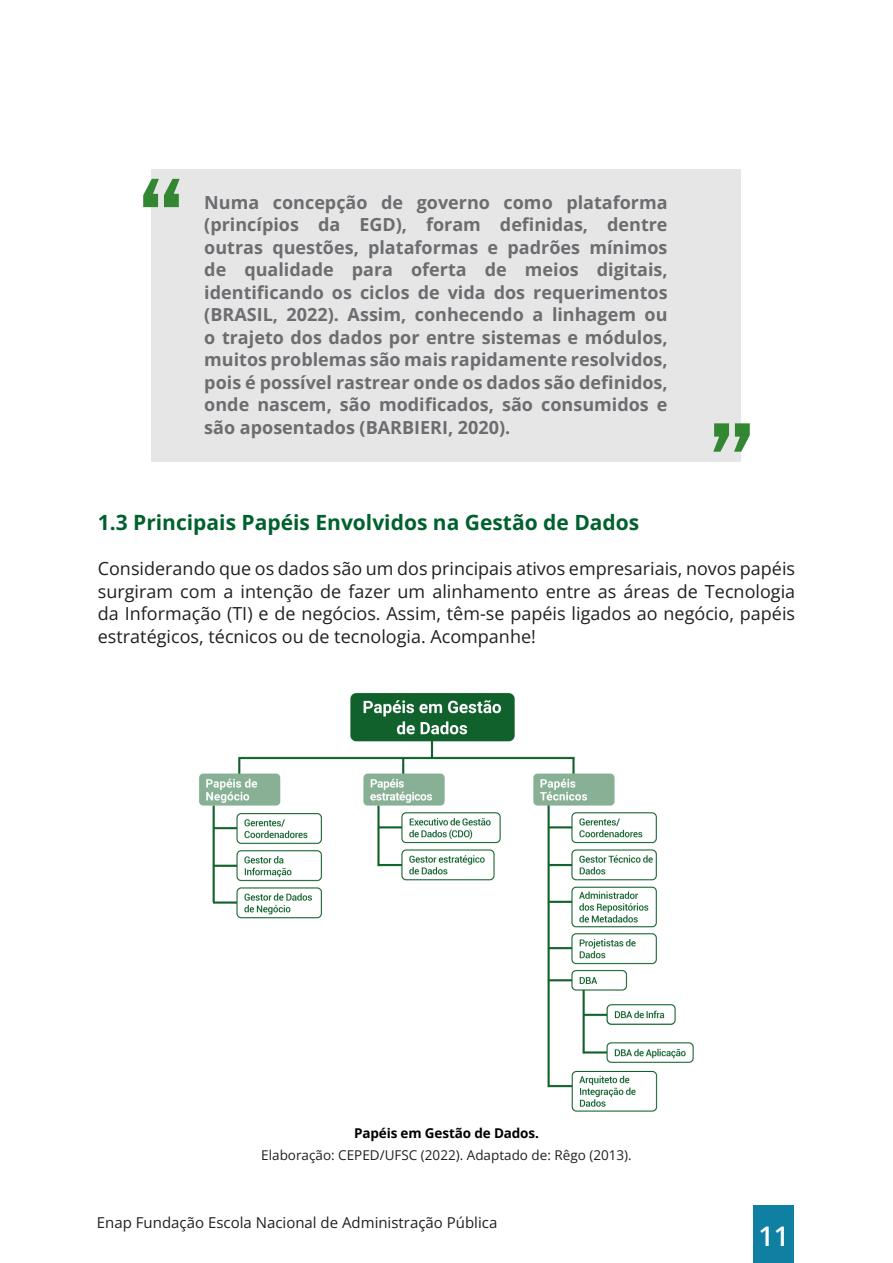
<style>
.page{position:relative;width:893px;height:1263px;background:#fff}
.page>*{position:absolute;margin:0;border:0;box-sizing:border-box;transform-origin:0 0}
.t1{font:600 27px "Open Sans";color:#fff}
.Título_1_1{font:700 21px "Open Sans";color:#00612e}
.ASPAS{font:700 18px/22.5px "Open Sans";color:#6c6d70;text-align:justify}
.texto{font:18px/22.5px "Open Sans";color:#231f20;text-align:justify}
.t2{font:15px "Open Sans";color:#231f20}
.Fonte_da_figura{font:13.5px "Open Sans";color:#231f20}
.Figura{font:700 13.5px "Open Sans";letter-spacing:-.01em;color:#000}
</style>
<div class="page">
<div style="left:754px;top:1205px;width:40px;height:58px;background:#1080a2"></div>
<div style="left:152px;top:169px;width:589px;height:293px;background:#e6e6e6"></div>
<svg style="left:143px;top:179px;width:37px;height:28px"></svg>
<svg style="left:713px;top:423px;width:37px;height:29px"></svg>
<img style="left:199px;top:693px;width:495px;height:419px">
<p class="ASPAS" style="left:204px;top:190px;width:465px">Numa concepção de governo como plataforma (princípios da EGD), foram definidas, dentre outras questões, plataformas e padrões mínimos de qualidade para oferta de meios digitais, identificando os ciclos de vida dos requerimentos (BRASIL, 2022). Assim, conhecendo a linhagem ou o trajeto dos dados por entre sistemas e módulos, muitos problemas são mais rapidamente resolvidos, pois é possível rastrear onde os dados são definidos, onde nascem, são modificados, são consumidos e são aposentados (BARBIERI, 2020).</p>
<p class="Título_1_1" style="left:98px;top:508px;width:543px">1.3 Principais Papéis Envolvidos na Gestão de Dados</p>
<p class="texto" style="left:98px;top:557px;width:699px">Considerando que os dados são um dos principais ativos empresariais, novos papéis surgiram com a intenção de fazer um alinhamento entre as áreas de Tecnologia da Informação (TI) e de negócios. Assim, têm-se papéis ligados ao negócio, papéis estratégicos, técnicos ou de tecnologia. Acompanhe!</p>
<p class="Figura" style="left:354px;top:1124px;width:186px">Papéis em Gestão de Dados.</p>
<p class="Fonte_da_figura" style="left:261px;top:1146px;width:372px">Elaboração: CEPED/UFSC (2022). Adaptado de: Rêgo (2013).</p>
<p class="t2" style="left:97px;top:1212px;width:402px">Enap Fundação Escola Nacional de Administração Pública</p>
<h1 class="t1" style="left:758px;top:1217px;width:32px">11</h1>
</div>
